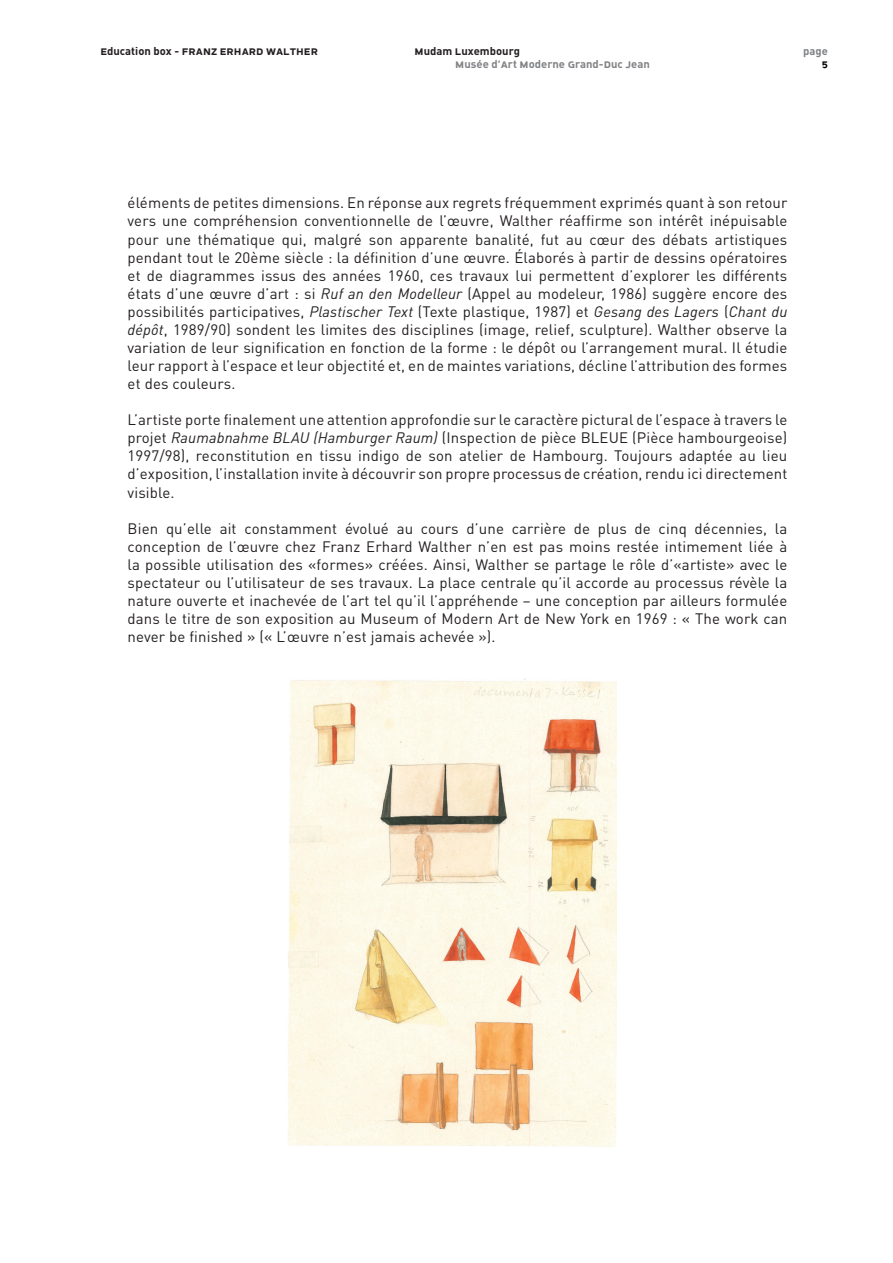
<style>
.page{position:relative;width:893px;height:1263px;background:#fff}
.page>*{position:absolute;margin:0;border:0;box-sizing:border-box;transform-origin:0 0}
.texte_fr{font:15px/18px "DINOT";letter-spacing:.01em;color:#231f20;text-align:justify}
.t1{font:11.25px "MUDIN";color:#231f20}
.t2{font:11.25px "MUDIN";color:#808285}
.t3{font:11.25px "MUDIN";color:#000}
.s1{font-style:italic}
</style>
<div class="page">
<img style="left:288px;top:678px;width:329px;height:469px">
<p class="t1" style="left:100px;top:43px;width:219px">Education box - FRANZ ERHARD WALTHER</p>
<p class="t1" style="left:415px;top:43px;width:107px">Mudam Luxembourg</p>
<p class="t2" style="left:803px;top:43px;width:26px">page</p>
<p class="t3" style="left:822px;top:57px;width:8px">5</p>
<p class="t2" style="left:455px;top:57px;width:196px">Musée d’Art Moderne Grand-Duc Jean</p>
<p class="texte_fr" style="left:128px;top:193px;width:661px">éléments de petites dimensions. En réponse aux regrets fréquemment exprimés quant à son retour vers une compréhension conventionnelle de l’œuvre, Walther réaffirme son intérêt inépuisable pour une thématique qui, malgré son apparente banalité, fut au cœur des débats artistiques pendant tout le 20ème siècle : la définition d’une œuvre. Élaborés à partir de dessins opératoires et de diagrammes issus des années 1960, ces travaux lui permettent d’explorer les différents états d’une œuvre d’art : si <span class="s1">Ruf an den Modelleur</span> (Appel au modeleur, 1986) suggère encore des possibilités participatives, <span class="s1">Plastischer Text</span> (Texte plastique, 1987) et <span class="s1">Gesang des Lagers</span> (<span class="s1">Chant du dépôt</span>, 1989/90) sondent les limites des disciplines (image, relief, sculpture). Walther observe la variation de leur signification en fonction de la forme : le dépôt ou l’arrangement mural. Il étudie leur rapport à l’espace et leur objectité et, en de maintes variations, décline l’attribution des formes et des couleurs.</p>
<p class="texte_fr" style="left:128px;top:410px;width:661px">L’artiste porte finalement une attention approfondie sur le caractère pictural de l’espace à travers le projet <span class="s1">Raumabnahme BLAU (Hamburger Raum)</span> (Inspection de pièce BLEUE (Pièce hambourgeoise)<br>1997/98), reconstitution en tissu indigo de son atelier de Hambourg. Toujours adaptée au lieu d’exposition, l’installation invite à découvrir son propre processus de création, rendu ici directement visible.</p>
<p class="texte_fr" style="left:128px;top:519px;width:661px">Bien qu’elle ait constamment évolué au cours d’une carrière de plus de cinq décennies, la conception de l’œuvre chez Franz Erhard Walther n’en est pas moins restée intimement liée à la possible utilisation des «formes» créées. Ainsi, Walther se partage le rôle d’«artiste» avec le spectateur ou l’utilisateur de ses travaux. La place centrale qu’il accorde au processus révèle la nature ouverte et inachevée de l’art tel qu’il l’appréhende – une conception par ailleurs formulée dans le titre de son exposition au Museum of Modern Art de New York en 1969 : « The work can never be finished » (« L’œuvre n’est jamais achevée »).</p>
</div>
